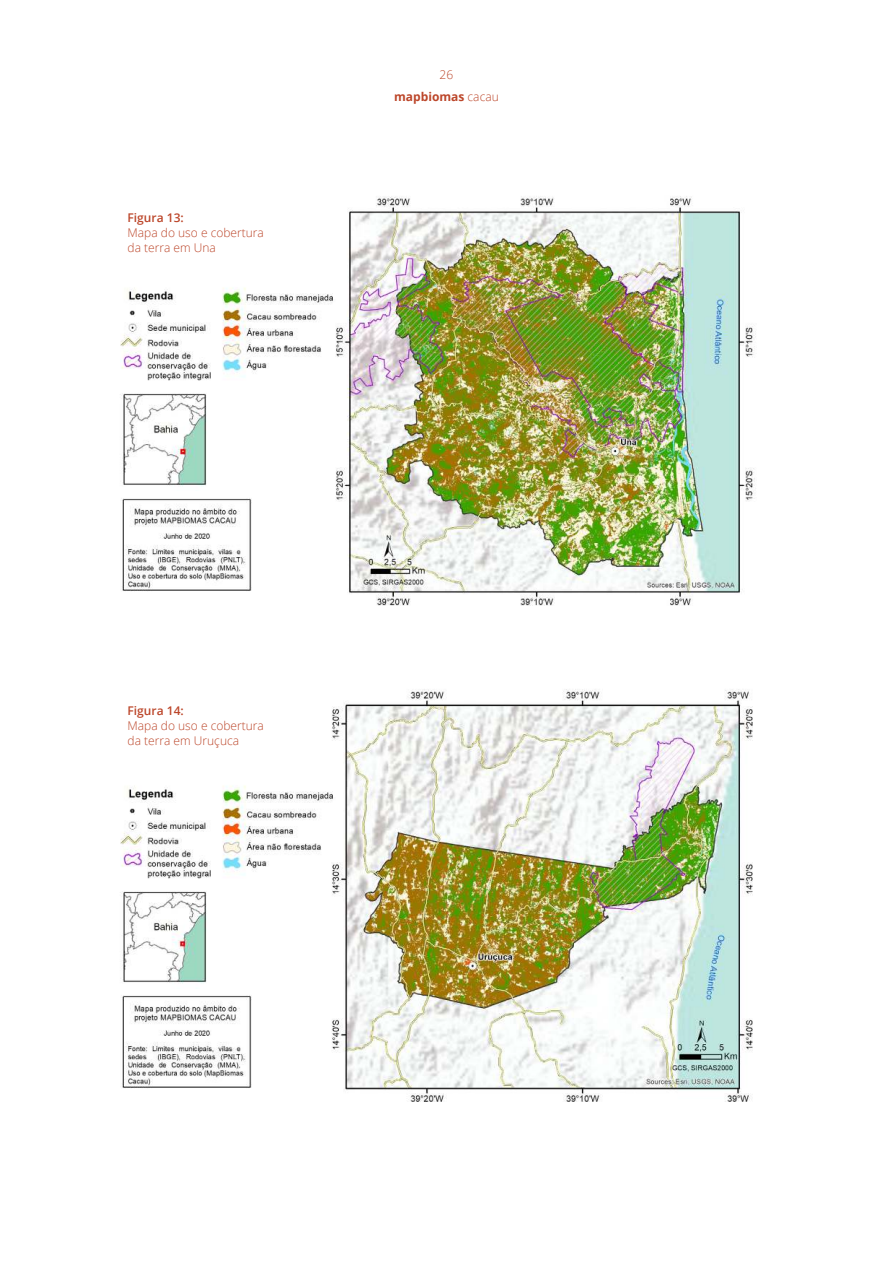
<style>
.page{position:relative;width:893px;height:1263px;background:#fff}
.page>*{position:absolute;margin:0;border:0;box-sizing:border-box;transform-origin:0 0}
.t1{font:300 12px/15px "Open Sans";color:#bc462a}
.t2{font:600 12px "Open Sans";color:#bc462a}
.t3{font:700 12px "Open Sans";color:#bc462a}
.s1{font-weight:300}
</style>
<div class="page">
<img style="left:335px;top:196px;width:421px;height:410px">
<img style="left:331px;top:689px;width:422px;height:413px">
<img style="left:120px;top:393px;width:87px;height:93px">
<img style="left:121px;top:278px;width:215px;height:106px">
<img style="left:122px;top:498px;width:130px;height:93px">
<img style="left:120px;top:891px;width:87px;height:92px">
<img style="left:121px;top:776px;width:215px;height:106px">
<img style="left:122px;top:995px;width:130px;height:93px">
<p class="t2" style="left:128px;top:213px;width:58px">Figura 13:</p>
<p class="t1" style="left:128px;top:226px;width:138px">Mapa do uso e cobertura da terra em Una</p>
<p class="t1" style="left:440px;top:69px;width:15px">26</p>
<p class="t3" style="left:394px;top:91px;width:106px">mapbiomas <span class="s1">cacau</span></p>
<p class="t2" style="left:128px;top:706px;width:58px">Figura 14:</p>
<p class="t1" style="left:128px;top:719px;width:138px">Mapa do uso e cobertura da terra em Uruçuca</p>
</div>
